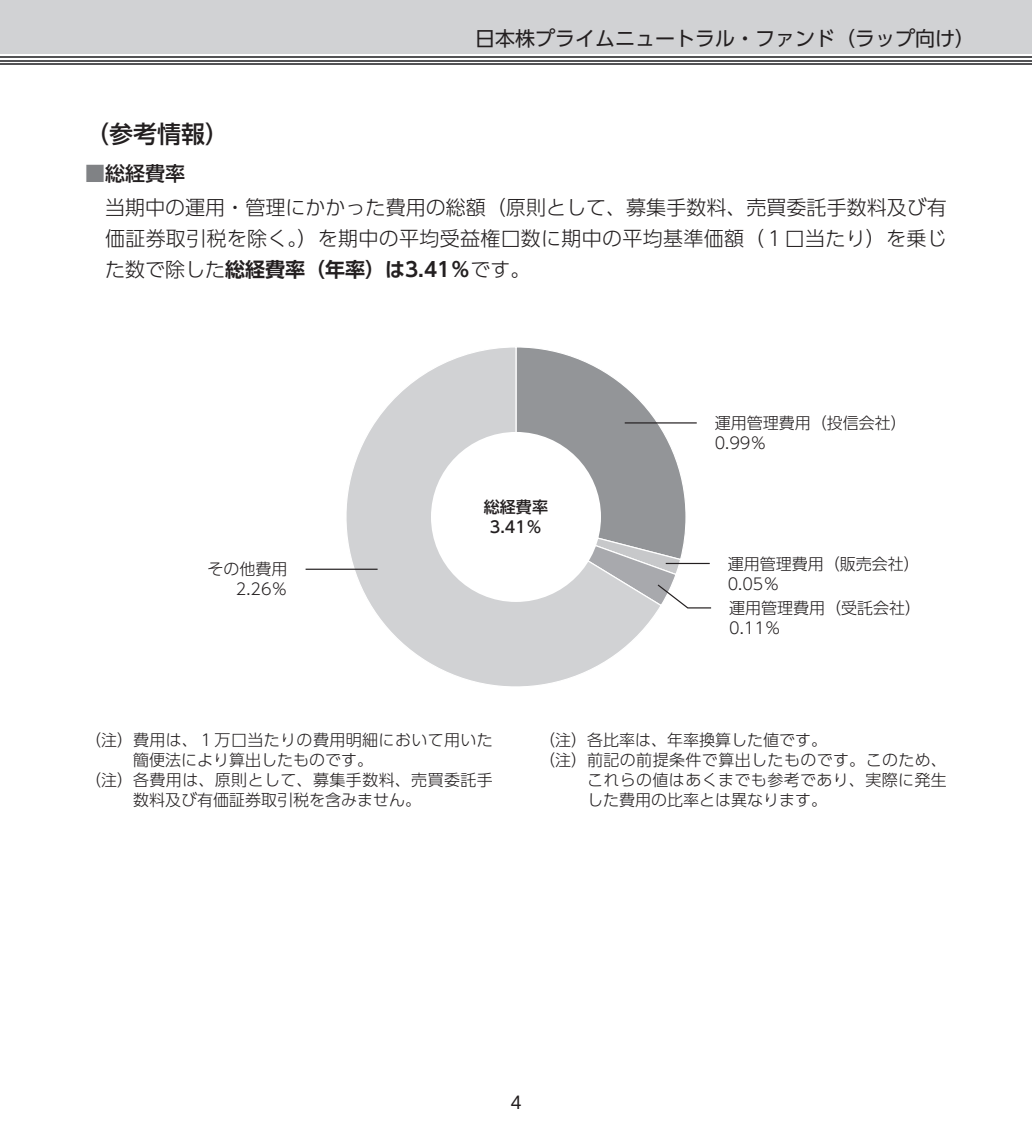
<style>
.page{position:relative;width:1032px;height:1134px;background:#fff}
.page>*{position:absolute;margin:0;border:0;box-sizing:border-box;transform-origin:0 0}
.t1{font:24px "UD Shin Go Pro Medium 90 msp RKSJ H";color:#231f20}
.t2{font:20px/31px "UD Shin Go Pro Light 90 msp RKSJ H";letter-spacing:.015em;color:#231f20}
.t3{font:20px "UD Shin Go Pro Regular 90 msp RKSJ H";color:#231f20}
.t4{font:20px "UD Shin Go Pro De Bold 90 msp RKSJ H";color:#231f20}
.t5{font:20px "UD Shin Go Pro Medium 90 msp RKSJ H";color:#231f20}
.t6{font:17px "UD Shin Go Pro Regular 90 msp RKSJ H";color:#231f20}
.t7{font:16px/20px "UD Shin Go Pro Light 90 msp RKSJ H";color:#231f20}
.t8{font:16px "UD Shin Go Pro Light 90 msp RKSJ H";letter-spacing:.025em;color:#231f20}
.t9{font:16px/20px "UD Shin Go Pro Medium 90 msp RKSJ H";color:#231f20;text-align:center}
.s1{color:#808285}
.s2{font-family:"UD Shin Go Pro Light 90 msp RKSJ H"}
</style>
<div class="page">
<div style="left:0;top:0;width:1032px;height:54px;background:#d1d2d4"></div>
<hr style="left:0;top:63px;width:1032px;height:2px;background:#535355">
<hr style="left:0;top:60px;width:1032px;height:1px;background:#535355">
<hr style="left:0;top:56px;width:1032px;height:2px;background:#535355">
<svg style="left:322px;top:349px;width:336px;height:338px"></svg>
<div style="left:431px;top:432px;width:170px;height:170px;background:#fff;border-radius:50%"></div>
<hr style="left:306px;top:569px;width:72px;height:1px;background:#231f20">
<svg style="left:491px;top:347px;width:221px;height:262px"></svg>
<hr style="left:666px;top:563px;width:44px;height:1px;background:#231f20">
<p class="t3" style="left:475px;top:31px;width:501px">日本株プライムニュートラル・ファンド（ラップ向け）</p>
<h1 class="t1" style="left:85px;top:125px;width:146px">（参考情報）</h1>
<p class="t5" style="left:85px;top:165px;width:101px"><span class="s1">■</span>総経費率</p>
<p class="t2" style="left:105px;top:194px;width:843px">当期中の運用・管理にかかった費用の総額（原則として、募集手数料、売買委託手数料及び有価証券取引税を除く。）を期中の平均受益権口数に期中の平均基準価額（１口当たり）を乗じ</p>
<p class="t4" style="left:105px;top:261px;width:427px"><span class="s2">た数で除した</span>総経費率（年率）は3.41％<span class="s2">です。</span></p>
<p class="t9" style="left:484px;top:499px;width:65px">総経費率<br>3.41％</p>
<p class="t7" style="left:715px;top:415px;width:193px">運用管理費用（投信会社）<br>0.99％</p>
<p class="t7" style="left:208px;top:561px;width:81px;text-align:right">その他費用<br>2.26％</p>
<p class="t7" style="left:728px;top:556px;width:193px">運用管理費用（販売会社）<br>0.05％</p>
<p class="t7" style="left:729px;top:600px;width:193px">運用管理費用（受託会社）<br>0.11％</p>
<p class="t8" style="left:85px;top:734px;width:409px">（注） 費用は、１万口当たりの費用明細において用いた</p>
<p class="t7" style="left:133px;top:752px;width:241px">簡便法により算出したものです。</p>
<p class="t8" style="left:85px;top:774px;width:409px">（注） 各費用は、原則として、募集手数料、売買委託手</p>
<p class="t7" style="left:133px;top:792px;width:289px">数料及び有価証券取引税を含みません。</p>
<p class="t7" style="left:539px;top:732px;width:289px">（注） 各比率は、年率換算した値です。</p>
<p class="t8" style="left:539px;top:754px;width:409px">（注） 前記の前提条件で算出したものです。このため、</p>
<p class="t8" style="left:587px;top:774px;width:361px">これらの値はあくまでも参考であり、実際に発生</p>
<p class="t7" style="left:587px;top:792px;width:241px">した費用の比率とは異なります。</p>
<p class="t6" style="left:510px;top:1096px;width:13px">4</p>
</div>
